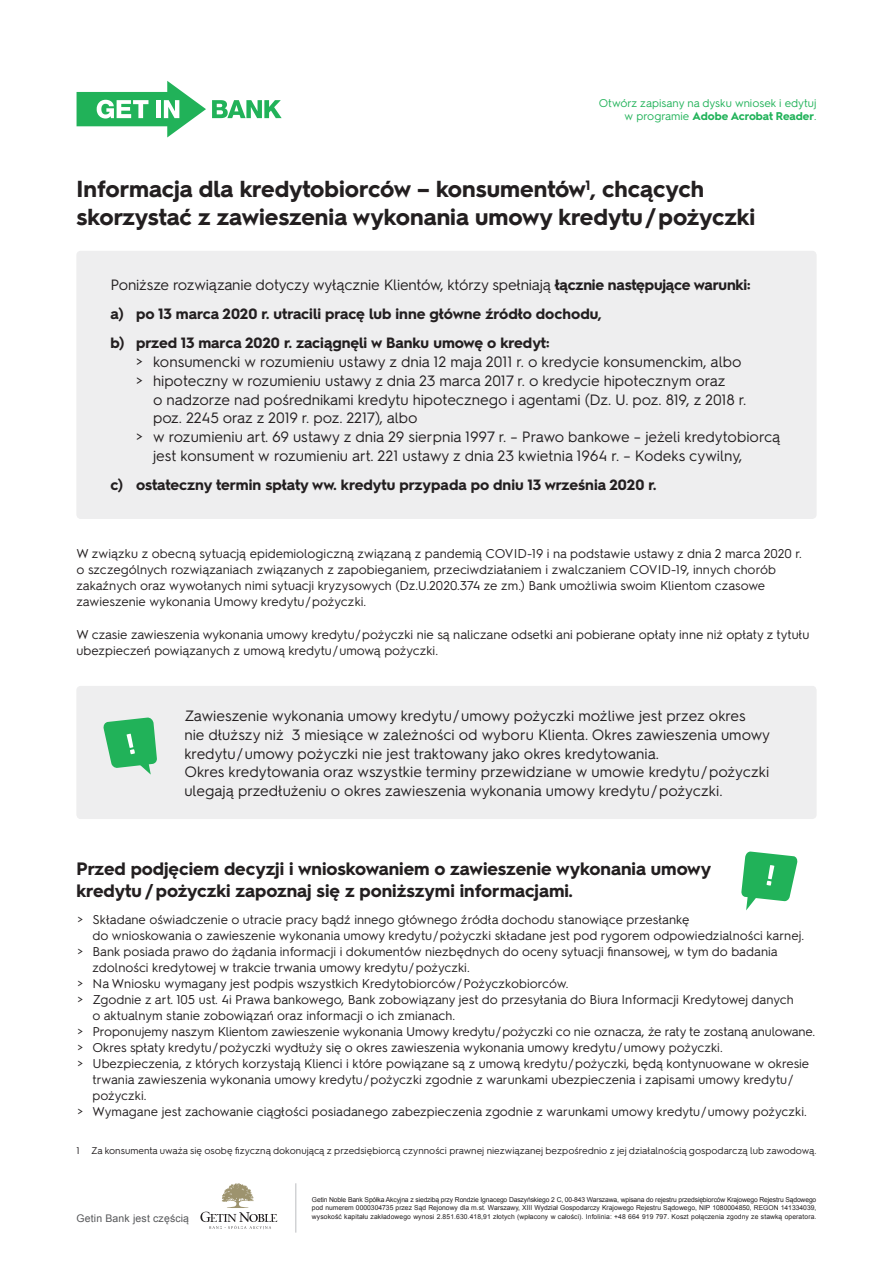
<style>
.page{position:relative;width:893px;height:1263px;background:#fff}
.page>*{position:absolute;margin:0;border:0;box-sizing:border-box;transform-origin:0 0}
.t1{font:700 23.25px/27.9px "Hurme Geometric Sans 2";color:#231f20}
.t2{font:700 18px/22.4px "Hurme Geometric Sans 2";color:#231f20}
.t3{font:15px/18.8px "Hurme Geometric Sans 2";color:#231f20}
.t4{font:700 15px/29.4px "Hurme Geometric Sans 2";color:#231f20}
.t5{font:12.75px/16px "Hurme Geometric Sans 2";color:#231f20}
.t6{font:11.25px/13.5px "Hurme Geometric Sans 2";color:#21b259;text-align:right}
.t7{font:10.5px "Arial";letter-spacing:.015em;color:#57585a}
.t8{font:9.75px "Hurme Geometric Sans 2";color:#231f20}
.t9{font:6.75px/8.1px "Arial";letter-spacing:-.02em;color:#231f20}
.t10{font:6.75px "Arial";color:#231f20}
.s1{font-weight:700}
.s2{font-weight:400}
</style>
<div class="page">
<svg style="left:741px;top:851px;width:57px;height:59px"></svg>
<div style="left:77px;top:251px;width:739px;height:267px;background:#eeeeef;border-radius:4px"></div>
<div style="left:77px;top:251px;width:739px;height:268px;border:1px solid #eeeeef;border-radius:4px"></div>
<div style="left:77px;top:686px;width:739px;height:132px;background:#eeeeef;border-radius:4px"></div>
<div style="left:77px;top:686px;width:739px;height:133px;border:1px solid #eeeeef;border-radius:4px"></div>
<svg style="left:103px;top:717px;width:54px;height:57px"></svg>
<hr style="left:295px;top:1183px;width:1px;height:49px;background:#bcbdc0">
<svg style="left:200px;top:1183px;width:77px;height:46px"></svg>
<svg style="left:212px;top:100px;width:70px;height:18px"></svg>
<svg style="left:77px;top:81px;width:129px;height:56px"></svg>
<p class="t6" style="left:599px;top:95px;width:219px">Otwórz zapisany na dysku wniosek i edytuj w programie <span class="s1">Adobe Acrobat Reader</span>.</p>
<h1 class="t1" style="left:77px;top:174px;width:680px">Informacja dla kredytobiorców – konsumentów<sup>1</sup>, chcących skorzystać z zawieszenia wykonania umowy kredytu/pożyczki</h1>
<p class="t4" style="left:111px;top:269px;width:641px"><span class="s2">Poniższe rozwiązanie dotyczy wyłącznie Klientów, którzy spełniają</span> łącznie następujące warunki: a) po 13 marca 2020 r. utracili pracę lub inne główne źródło dochodu,<br>b) przed 13 marca 2020 r. zaciągnęli w Banku umowę o kredyt:</p>
<p class="t3" style="left:136px;top:351px;width:607px">&gt; konsumencki w rozumieniu ustawy z dnia 12 maja 2011 r. o kredycie konsumenckim, albo &gt; hipoteczny w rozumieniu ustawy z dnia 23 marca 2017 r. o kredycie hipotecznym oraz</p>
<p class="t3" style="left:153px;top:389px;width:595px">o nadzorze nad pośrednikami kredytu hipotecznego i agentami (Dz. U. poz. 819, z 2018 r.</p>
<p class="t3" style="left:153px;top:408px;width:266px">poz. 2245 oraz z 2019 r. poz. 2217), albo</p>
<p class="t3" style="left:136px;top:426px;width:646px">&gt; w rozumieniu art. 69 ustawy z dnia 29 sierpnia 1997 r. – Prawo bankowe – jeżeli kredytobiorcą</p>
<p class="t3" style="left:153px;top:445px;width:591px">jest konsument w rozumieniu art. 221 ustawy z dnia 23 kwietnia 1964 r. – Kodeks cywilny,</p>
<p class="t4" style="left:111px;top:469px;width:547px">c) ostateczny termin spłaty ww. kredytu przypada po dniu 13 września 2020 r.</p>
<p class="t5" style="left:77px;top:545px;width:727px">W związku z obecną sytuacją epidemiologiczną związaną z pandemią COVID-19 i na podstawie ustawy z dnia 2 marca 2020 r. o szczególnych rozwiązaniach związanych z zapobieganiem, przeciwdziałaniem i zwalczaniem COVID-19, innych chorób zakaźnych oraz wywołanych nimi sytuacji kryzysowych (Dz.U.2020.374 ze zm.) Bank umożliwia swoim Klientom czasowe zawieszenie wykonania Umowy kredytu/pożyczki.</p>
<p class="t5" style="left:77px;top:625px;width:734px">W czasie zawieszenia wykonania umowy kredytu/pożyczki nie są naliczane odsetki ani pobierane opłaty inne niż opłaty z tytułu ubezpieczeń powiązanych z umową kredytu/umową pożyczki.</p>
<p class="t3" style="left:184px;top:705px;width:587px">Zawieszenie wykonania umowy kredytu/umowy pożyczki możliwe jest przez okres<br>nie dłuższy niż 3 miesiące w zależności od wyboru Klienta. Okres zawieszenia umowy kredytu/umowy pożyczki nie jest traktowany jako okres kredytowania.<br>Okres kredytowania oraz wszystkie terminy przewidziane w umowie kredytu/pożyczki ulegają przedłużeniu o okres zawieszenia wykonania umowy kredytu/pożyczki.</p>
<h2 class="t2" style="left:77px;top:856px;width:636px">Przed podjęciem decyzji i wnioskowaniem o zawieszenie wykonania umowy kredytu /pożyczki zapoznaj się z poniższymi informacjami.</h2>
<p class="t5" style="left:78px;top:910px;width:613px">&gt; Składane oświadczenie o utracie pracy bądź innego głównego źródła dochodu stanowiące przesłankę</p>
<p class="t5" style="left:92px;top:926px;width:713px">do wnioskowania o zawieszenie wykonania umowy kredytu/pożyczki składane jest pod rygorem odpowiedzialności karnej.</p>
<p class="t5" style="left:78px;top:942px;width:702px">&gt; Bank posiada prawo do żądania informacji i dokumentów niezbędnych do oceny sytuacji finansowej, w tym do badania</p>
<p class="t5" style="left:92px;top:959px;width:379px">zdolności kredytowej w trakcie trwania umowy kredytu/pożyczki.</p>
<p class="t5" style="left:78px;top:975px;width:492px">&gt; Na Wniosku wymagany jest podpis wszystkich Kredytobiorców/Pożyczkobiorców.</p>
<p class="t5" style="left:78px;top:991px;width:718px">&gt; Zgodnie z art. 105 ust. 4i Prawa bankowego, Bank zobowiązany jest do przesyłania do Biura Informacji Kredytowej danych</p>
<p class="t5" style="left:92px;top:1007px;width:364px">o aktualnym stanie zobowiązań oraz informacji o ich zmianach.</p>
<p class="t5" style="left:78px;top:1023px;width:739px">&gt; Proponujemy naszym Klientom zawieszenie wykonania Umowy kredytu/pożyczki co nie oznacza, że raty te zostaną anulowane.</p>
<p class="t5" style="left:78px;top:1039px;width:647px">&gt; Okres spłaty kredytu/pożyczki wydłuży się o okres zawieszenia wykonania umowy kredytu/umowy pożyczki.</p>
<p class="t5" style="left:78px;top:1055px;width:733px">&gt; Ubezpieczenia, z których korzystają Klienci i które powiązane są z umową kredytu/pożyczki, będą kontynuowane w okresie</p>
<p class="t5" style="left:93px;top:1071px;width:703px">trwania zawieszenia wykonania umowy kredytu/pożyczki zgodnie z warunkami ubezpieczenia i zapisami umowy kredytu/</p>
<p class="t5" style="left:93px;top:1087px;width:55px">pożyczki.</p>
<p class="t5" style="left:78px;top:1103px;width:731px">&gt; Wymagane jest zachowanie ciągłości posiadanego zabezpieczenia zgodnie z warunkami umowy kredytu/umowy pożyczki.</p>
<p class="t8" style="left:77px;top:1143px;width:741px">1 Za konsumenta uważa się osobę fizyczną dokonującą z przedsiębiorcą czynności prawnej niezwiązanej bezpośrednio z jej działalnością gospodarczą lub zawodową.</p>
<p class="t9" style="left:312px;top:1196px;width:506px">Getin Noble Bank Spółka Akcyjna z siedzibą przy Rondzie Ignacego Daszyńskiego 2 C, 00-843 Warszawa, wpisana do rejestru przedsiębiorców Krajowego Rejestru Sądowego pod numerem 0000304735 przez Sąd Rejonowy dla m.st. Warszawy, XIII Wydział Gospodarczy Krajowego Rejestru Sądowego, NIP 1080004850, REGON 141334039,</p>
<p class="t7" style="left:77px;top:1211px;width:114px">Getin Bank jest częścią</p>
<p class="t10" style="left:312px;top:1212px;width:506px">wysokość kapitału zakładowego wynosi 2.851.630.418,91 złotych (wpłacony w całości). Infolinia: +48 664 919 797. Koszt połączenia zgodny ze stawką operatora.</p>
</div>
